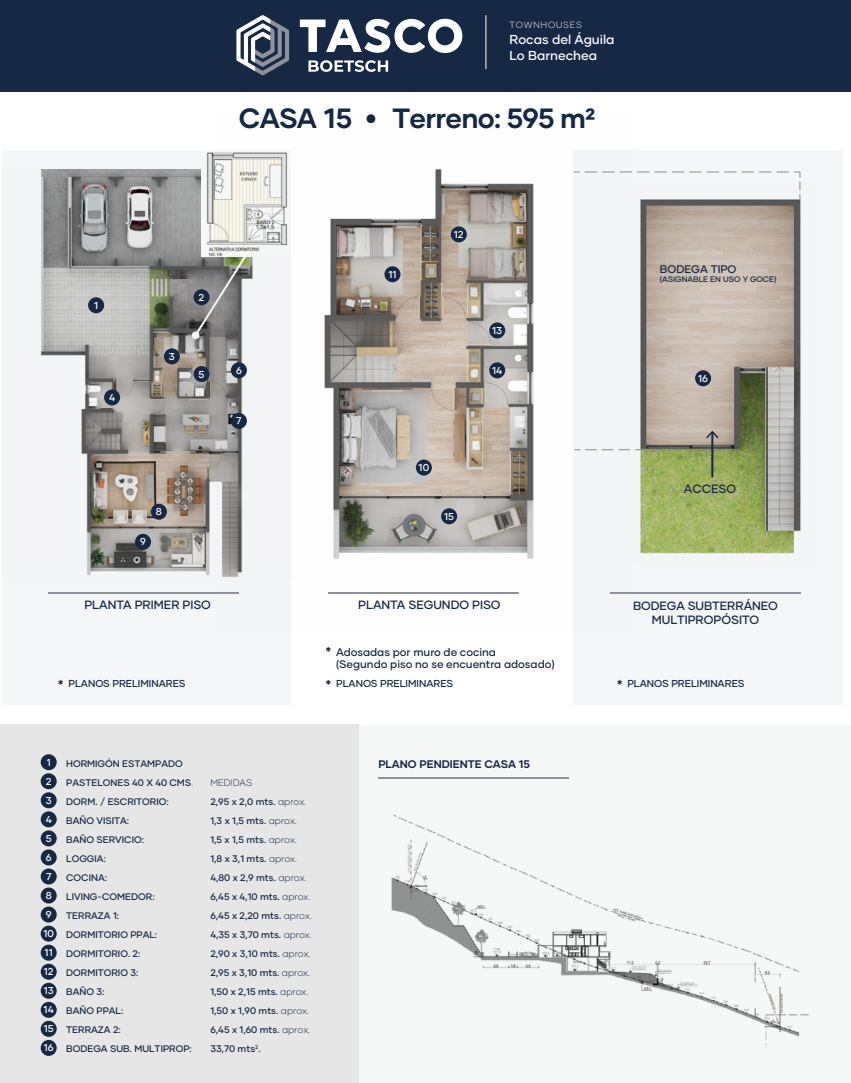
<style>
.page{position:relative;width:851px;height:1083px;background:#fff}
.page>*{position:absolute;margin:0;border:0;box-sizing:border-box;transform-origin:0 0}
.t1{font:700 27.8px "Gilmer";letter-spacing:-.025em;color:#172844}
.t2{font:700 14.1px "Gilmer";color:#172844}
.t3{font:500 12.9px/15.9px "Gilmer";color:#fff}
.t4{font:500 12px/14.4px "Gilmer";color:#172844;text-align:center}
.t5{font:500 11px/12.8px "Gilmer";color:#172844}
.t6{font:700 11px "Gilmer";color:#172844}
.t7{font:500 10.1px "Gilmer";color:#172844}
.t8{font:500 10px/19px "Gilmer";color:#fff;text-align:center}
.t9{font:500 9.5px/19px "Gilmer";color:#172844}
.t10{font:300 9.5px "Gilmer";color:#172844}
.t11{font:300 9px "Gilmer";letter-spacing:.09em;color:#fff}
.t12{font:500 8px "Gilmer";color:#172844}
.s1{font-weight:700;font-size:14.1px}
.s2{font-weight:300}
</style>
<div class="page">
<div style="left:3px;top:150px;width:288px;height:554px;background:#f5f6f7"></div>
<div style="left:573px;top:150px;width:269px;height:554px;background:#f5f6f7"></div>
<img style="left:635px;top:183px;width:166px;height:371px">
<svg style="left:635px;top:449px;width:105px;height:1px"></svg>
<svg style="left:635px;top:171px;width:165px;height:29px"></svg>
<img style="left:2px;top:170px;width:213px;height:410px">
<img style="left:215px;top:115px;width:419px;height:479px">
<hr style="left:610px;top:592px;width:190px;height:1px;background:#8c919c">
<hr style="left:329px;top:592px;width:190px;height:1px;background:#8c919c">
<div style="left:366px;top:114px;width:9px;height:9px;background:#172844;border-radius:50%"></div>
<img style="left:201px;top:150px;width:90px;height:107px">
<div style="left:0;top:724px;width:850px;height:358px;background:#f6f7f7"></div>
<hr style="left:48px;top:592px;width:190px;height:1px;background:#8c919c">
<hr style="left:378px;top:777px;width:190px;height:1px;background:#8c919c">
<div style="left:0;top:0;width:850px;height:91px;background:#172844"></div>
<svg style="left:300px;top:19px;width:162px;height:34px"></svg>
<svg style="left:236px;top:15px;width:53px;height:60px"></svg>
<svg style="left:308px;top:60px;width:80px;height:12px"></svg>
<hr style="left:485px;top:15px;width:1px;height:54px;background:#fff">
<hr style="left:711px;top:432px;width:2px;height:45px;background:#172844">
<svg style="left:706px;top:430px;width:12px;height:8px"></svg>
<div style="left:88px;top:297px;width:16px;height:16px;background:#172844;border-radius:50%"></div>
<div style="left:164px;top:348px;width:16px;height:16px;background:#172844;border-radius:50%"></div>
<div style="left:104px;top:389px;width:16px;height:16px;background:#172844;border-radius:50%"></div>
<div style="left:193px;top:366px;width:16px;height:16px;background:#172844;border-radius:50%"></div>
<div style="left:231px;top:362px;width:16px;height:16px;background:#172844;border-radius:50%"></div>
<div style="left:231px;top:413px;width:16px;height:16px;background:#172844;border-radius:50%"></div>
<div style="left:151px;top:503px;width:16px;height:16px;background:#172844;border-radius:50%"></div>
<div style="left:135px;top:534px;width:16px;height:16px;background:#172844;border-radius:50%"></div>
<div style="left:416px;top:459px;width:16px;height:16px;background:#172844;border-radius:50%"></div>
<div style="left:384px;top:266px;width:16px;height:16px;background:#172844;border-radius:50%"></div>
<div style="left:451px;top:226px;width:16px;height:16px;background:#172844;border-radius:50%"></div>
<div style="left:489px;top:322px;width:16px;height:16px;background:#172844;border-radius:50%"></div>
<div style="left:489px;top:362px;width:16px;height:16px;background:#172844;border-radius:50%"></div>
<div style="left:441px;top:508px;width:16px;height:16px;background:#172844;border-radius:50%"></div>
<div style="left:695px;top:370px;width:16px;height:16px;background:#172844;border-radius:50%"></div>
<svg style="left:191px;top:251px;width:58px;height:88px"></svg>
<img style="left:391px;top:814px;width:418px;height:232px">
<div style="left:0;top:724px;width:358px;height:358px;background:#e6e6e6"></div>
<div style="left:41px;top:754px;width:16px;height:16px;background:#172844;border-radius:50%"></div>
<div style="left:41px;top:773px;width:16px;height:16px;background:#172844;border-radius:50%"></div>
<div style="left:41px;top:792px;width:16px;height:16px;background:#172844;border-radius:50%"></div>
<div style="left:41px;top:811px;width:16px;height:16px;background:#172844;border-radius:50%"></div>
<div style="left:41px;top:830px;width:16px;height:16px;background:#172844;border-radius:50%"></div>
<div style="left:41px;top:849px;width:16px;height:16px;background:#172844;border-radius:50%"></div>
<div style="left:41px;top:868px;width:16px;height:16px;background:#172844;border-radius:50%"></div>
<div style="left:41px;top:887px;width:16px;height:16px;background:#172844;border-radius:50%"></div>
<div style="left:41px;top:906px;width:16px;height:16px;background:#172844;border-radius:50%"></div>
<div style="left:41px;top:925px;width:16px;height:16px;background:#172844;border-radius:50%"></div>
<div style="left:41px;top:944px;width:16px;height:16px;background:#172844;border-radius:50%"></div>
<div style="left:41px;top:963px;width:16px;height:16px;background:#172844;border-radius:50%"></div>
<div style="left:41px;top:982px;width:16px;height:16px;background:#172844;border-radius:50%"></div>
<div style="left:41px;top:1001px;width:16px;height:16px;background:#172844;border-radius:50%"></div>
<div style="left:41px;top:1020px;width:16px;height:16px;background:#172844;border-radius:50%"></div>
<div style="left:41px;top:1039px;width:16px;height:16px;background:#172844;border-radius:50%"></div>
<p class="t11" style="left:509px;top:19px;width:74px">TOWNHOUSES</p>
<h3 class="t3" style="left:509px;top:32px;width:107px">Rocas del Águila<br>Lo Barnechea</h3>
<h1 class="t1" style="left:239px;top:101px;width:115px">CASA 15</h1>
<h1 class="t1" style="left:392px;top:101px;width:204px">Terreno: 595 m2</h1>
<p class="t8" style="left:94px;top:296px;width:6px">1</p>
<p class="t8" style="left:109px;top:388px;width:8px">4</p>
<p class="t8" style="left:169px;top:347px;width:7px">3</p>
<p class="t8" style="left:199px;top:288px;width:7px">2</p>
<p class="t8" style="left:198px;top:364px;width:7px">5</p>
<p class="t8" style="left:236px;top:361px;width:7px">6</p>
<p class="t8" style="left:236px;top:411px;width:7px">7</p>
<p class="t8" style="left:140px;top:532px;width:7px">9</p>
<p class="t8" style="left:156px;top:502px;width:8px">8</p>
<p class="t4" style="left:84px;top:597px;width:128px">PLANTA PRIMER PISO</p>
<p class="t7" style="left:58px;top:676px;width:129px"><span class="s1">*</span> PLANOS PRELIMINARES</p>
<p class="t8" style="left:388px;top:265px;width:10px">11</p>
<p class="t8" style="left:454px;top:225px;width:11px">12</p>
<p class="t8" style="left:492px;top:321px;width:11px">13</p>
<p class="t8" style="left:492px;top:361px;width:12px">14</p>
<p class="t8" style="left:418px;top:458px;width:12px">10</p>
<p class="t8" style="left:444px;top:506px;width:11px">15</p>
<p class="t4" style="left:358px;top:597px;width:144px">PLANTA SEGUNDO PISO</p>
<p class="t5" style="left:659px;top:262px;width:78px">BODEGA TIPO</p>
<p class="t12" style="left:659px;top:274px;width:118px">(ASIGNABLE EN USO Y GOCE)</p>
<p class="t8" style="left:698px;top:369px;width:11px">16</p>
<p class="t4" style="left:683px;top:481px;width:54px">ACCESO</p>
<p class="t4" style="left:633px;top:598px;width:146px">BODEGA SUBTERRÁNEO<br>MULTIPROPÓSITO</p>
<h2 class="t2" style="left:325px;top:643px;width:7px">*</h2>
<p class="t7" style="left:325px;top:676px;width:129px"><span class="s1">*</span> PLANOS PRELIMINARES</p>
<p class="t7" style="left:616px;top:676px;width:129px"><span class="s1">*</span> PLANOS PRELIMINARES</p>
<p class="t5" style="left:336px;top:645px;width:220px">Adosadas por muro de cocina<br>(Segundo piso no se encuentra adosado)</p>
<p class="t8" style="left:43px;top:752px;width:12px">1<br>2<br>3<br>4<br>5<br>6<br>7<br>8<br>9<br>10<br>11<br>12<br>13<br>14<br>15<br>16</p>
<p class="t9" style="left:66px;top:753px;width:128px">HORMIGÓN ESTAMPADO<br>PASTELONES 40 X 40 CMS<span class="s2">.</span></p>
<p class="t10" style="left:210px;top:776px;width:43px">MEDIDAS</p>
<p class="t9" style="left:66px;top:791px;width:104px">DORM. / ESCRITORIO:</p>
<p class="t9" style="left:210px;top:791px;width:97px">2,95 x 2,0 mts. <span class="s2">aprox.</span></p>
<p class="t9" style="left:66px;top:810px;width:64px">BAÑO VISITA:</p>
<p class="t9" style="left:210px;top:810px;width:88px">1,3 x 1,5 mts. <span class="s2">aprox.</span></p>
<p class="t9" style="left:66px;top:829px;width:79px">BAÑO SERVICIO:</p>
<p class="t9" style="left:210px;top:829px;width:88px">1,5 x 1,5 mts. <span class="s2">aprox.</span></p>
<p class="t9" style="left:66px;top:848px;width:41px">LOGGIA:</p>
<p class="t9" style="left:210px;top:848px;width:88px">1,8 x 3,1 mts. <span class="s2">aprox.</span></p>
<p class="t9" style="left:66px;top:867px;width:42px">COCINA:</p>
<p class="t9" style="left:210px;top:867px;width:98px">4,80 x 2,9 mts. <span class="s2">aprox.</span></p>
<p class="t9" style="left:66px;top:886px;width:90px">LIVING-COMEDOR:</p>
<p class="t9" style="left:210px;top:886px;width:101px">6,45 x 4,10 mts. <span class="s2">aprox.</span></p>
<p class="t9" style="left:66px;top:905px;width:54px">TERRAZA 1:</p>
<p class="t9" style="left:210px;top:905px;width:103px">6,45 x 2,20 mts. <span class="s2">aprox.</span></p>
<p class="t9" style="left:66px;top:924px;width:92px">DORMITORIO PPAL:</p>
<p class="t9" style="left:210px;top:924px;width:103px">4,35 x 3,70 mts. <span class="s2">aprox.</span></p>
<p class="t9" style="left:66px;top:943px;width:76px">DORMITORIO. 2:</p>
<p class="t9" style="left:210px;top:943px;width:102px">2,90 x 3,10 mts. <span class="s2">aprox.</span></p>
<p class="t9" style="left:66px;top:962px;width:74px">DORMITORIO 3:</p>
<p class="t9" style="left:210px;top:962px;width:101px">2,95 x 3,10 mts. <span class="s2">aprox.</span></p>
<p class="t9" style="left:66px;top:981px;width:40px">BAÑO 3:</p>
<p class="t9" style="left:210px;top:981px;width:99px">1,50 x 2,15 mts. <span class="s2">aprox.</span></p>
<p class="t9" style="left:66px;top:1000px;width:59px">BAÑO PPAL:</p>
<p class="t9" style="left:210px;top:1000px;width:100px">1,50 x 1,90 mts. <span class="s2">aprox.</span></p>
<p class="t9" style="left:66px;top:1019px;width:56px">TERRAZA 2:</p>
<p class="t9" style="left:210px;top:1019px;width:101px">6,45 x 1,60 mts. <span class="s2">aprox.</span></p>
<p class="t9" style="left:66px;top:1038px;width:127px">BODEGA SUB. MULTIPROP:</p>
<p class="t9" style="left:210px;top:1038px;width:52px">33,70 mts<sup>2</sup>.</p>
<p class="t6" style="left:378px;top:757px;width:153px">PLANO PENDIENTE CASA 15</p>
</div>
